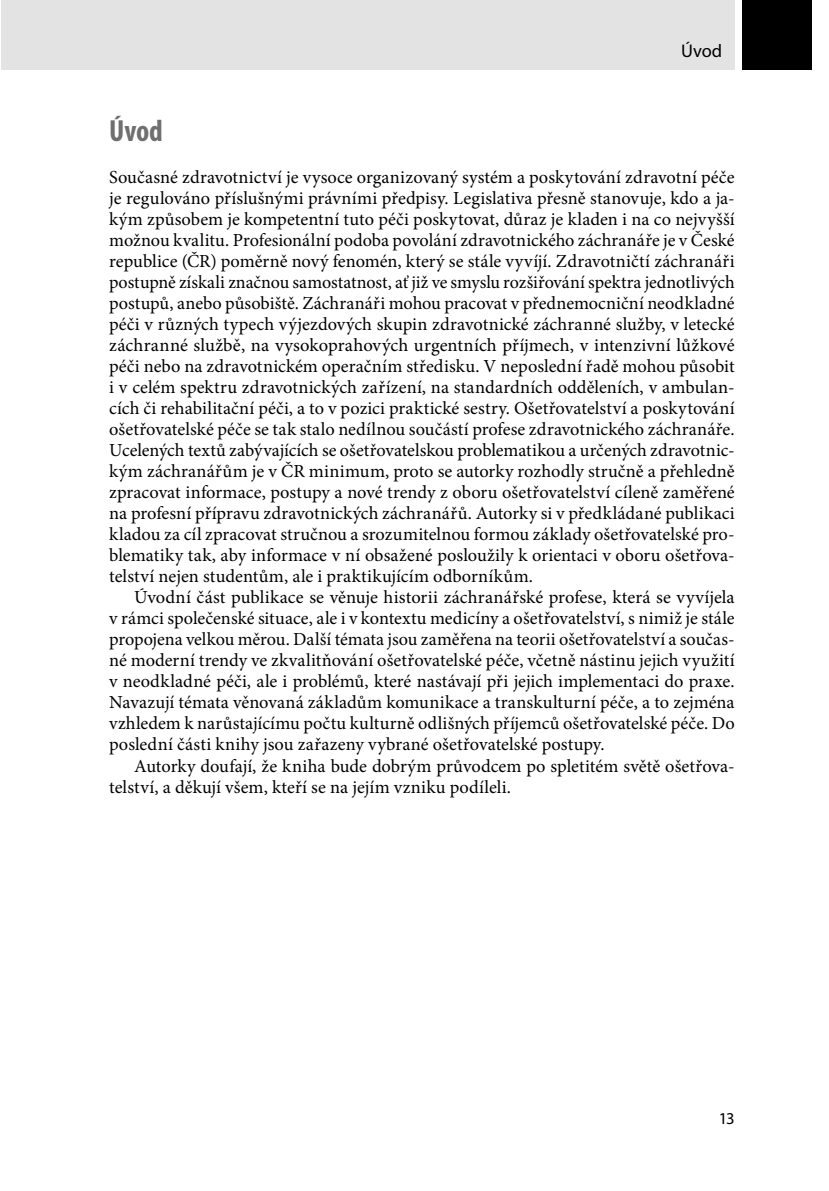
<style>
.page{position:relative;width:829px;height:1191px;background:#fff}
.page>*{position:absolute;margin:0;border:0;box-sizing:border-box;transform-origin:0 0}
._1_nadpis{font:700 condensed 30.62px "Myriad Pro";color:#706f6f}
.text_prvni{font:18.38px/21px "Minion Pro";letter-spacing:.005em;color:#000;text-align:justify}
.text{font:18.38px/21px "Minion Pro";letter-spacing:.005em;color:#000;text-align:justify}
.t1{font:18.38px "Myriad Pro";color:#000}
.t2{font:16.62px "Myriad Pro";color:#000}
</style>
<div class="page">
<div style="left:1px;top:0;width:733px;height:69px;background:#e3e3e3"></div>
<div style="left:742px;top:0;width:69px;height:69px;background:#000"></div>
<p class="t1" style="left:681px;top:40px;width:43px">Úvod</p>
<p class="_1_nadpis" style="left:109px;top:112px;width:55px">Úvod</p>
<p class="text_prvni" style="left:109px;top:167px;width:627px">Současné zdravotnictví je vysoce organizovaný systém a poskytování zdravotní péče je regulováno příslušnými právními předpisy. Legislativa přesně stanovuje, kdo a ja&shy;kým způsobem je kompetentní tuto péči poskytovat, důraz je kladen i na co nejvyšší možnou kvalitu. Profesionální podoba povolání zdravotnického záchranáře je v České republice (ČR) poměrně nový fenomén, který se stále vyvíjí. Zdravotničtí záchranáři postupně získali značnou samostatnost, ať již ve smyslu rozšiřování spektra jednotlivých postupů, anebo působiště. Záchranáři mohou pracovat v přednemocniční neodkladné péči v různých typech výjezdových skupin zdravotnické záchranné služby, v letecké záchranné službě, na vysokoprahových urgentních příjmech, v intenzivní lůžkové péči nebo na zdravotnickém operačním středisku. V neposlední řadě mohou působit i v celém spektru zdravotnických zařízení, na standardních odděleních, v ambulan&shy;cích či rehabilitační péči, a to v pozici praktické sestry. Ošetřovatelství a poskytování ošetřovatelské péče se tak stalo nedílnou součástí profese zdravotnického záchranáře.<br>Ucelených textů zabývajících se ošetřovatelskou problematikou a určených zdravotnic&shy;kým záchranářům je v ČR minimum, proto se autorky rozhodly stručně a přehledně zpracovat informace, postupy a nové trendy z oboru ošetřovatelství cíleně zaměřené na profesní přípravu zdravotnických záchranářů. Autorky si v předkládané publikaci kladou za cíl zpracovat stručnou a srozumitelnou formou základy ošetřovatelské pro&shy;blematiky tak, aby informace v ní obsažené posloužily k orientaci v oboru ošetřova&shy;telství nejen studentům, ale i praktikujícím odborníkům.</p>
<p class="text" style="left:109px;top:587px;width:627px;text-indent:25px">Úvodní část publikace se věnuje historii záchranářské profese, která se vyvíjela v rámci společenské situace, ale i v kontextu medicíny a ošetřovatelství, s nimiž je stále propojena velkou měrou. Další témata jsou zaměřena na teorii ošetřovatelství a součas&shy;né moderní trendy ve zkvalitňování ošetřovatelské péče, včetně nástinu jejich využití v neodkladné péči, ale i problémů, které nastávají při jejich implementaci do praxe.<br>Navazují témata věnovaná základům komunikace a transkulturní péče, a to zejména vzhledem k narůstajícímu počtu kulturně odlišných příjemců ošetřovatelské péče. Do poslední části knihy jsou zařazeny vybrané ošetřovatelské postupy.</p>
<p class="text" style="left:109px;top:755px;width:627px;text-indent:25px">Autorky doufají, že kniha bude dobrým průvodcem po spletitém světě ošetřova&shy;telství, a děkují všem, kteří se na jejím vzniku podíleli.</p>
<p class="t2" style="left:718px;top:1108px;width:17px">13</p>
</div>
